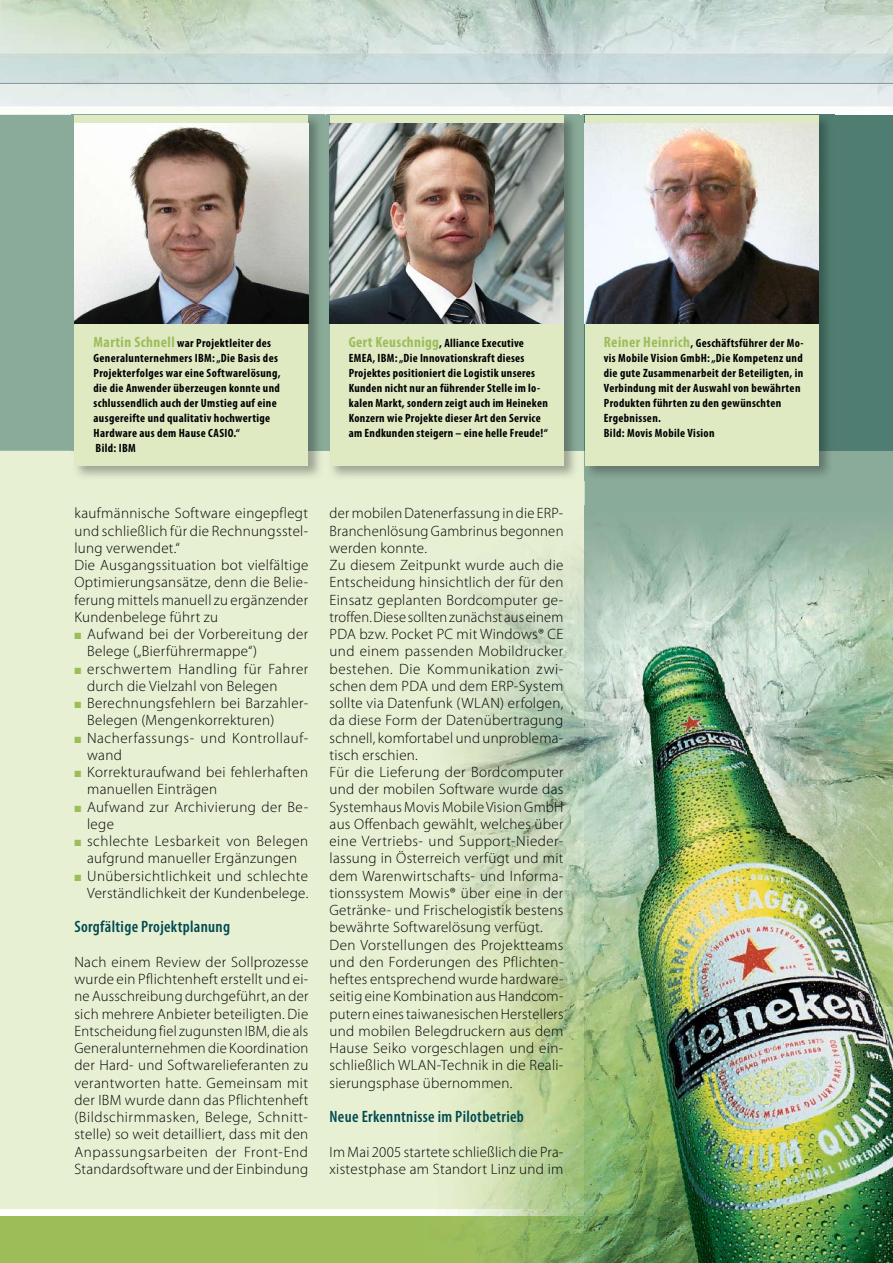
<style>
.page{position:relative;width:893px;height:1263px;background:#fff}
.page>*{position:absolute;margin:0;border:0;box-sizing:border-box;transform-origin:0 0}
.t1{font:600 condensed 16.5px "Myriad Pro";letter-spacing:.02em;color:#00494f}
.t2{font:300 15px/17.2px "Myriad Pro";letter-spacing:.02em;color:#000}
.t3{font:700 condensed 12px/15px "Myriad Pro";letter-spacing:.03em;color:#000}
.t4{font:9px "Zapf Dingbats ITC";color:#9dbd59}
.s1{font-size:15px;color:#9dbd59}
</style>
<div class="page">
<img style="left:53px;top:0;width:840px;height:53px">
<div style="left:52px;top:84px;width:841px;height:22px;background:#e7edef"></div>
<img style="left:0;top:53px;width:893px;height:31px">
<div style="left:0;top:115px;width:893px;height:1093px;background:#e8f0d3"></div>
<div style="left:0;top:1216px;width:893px;height:47px;background:#9dbd59"></div>
<hr style="left:580px;top:115px;width:2px;height:336px;background:#8bab9a">
<div style="left:0;top:115px;width:327px;height:336px;background:#8bab9a"></div>
<img style="left:327px;top:112px;width:253px;height:365px">
<div style="left:330px;top:115px;width:233px;height:351px;background:#dfeac3"></div>
<img style="left:330px;top:123px;width:233px;height:200px">
<div style="left:585px;top:451px;width:308px;height:55px;background:#8bab9a"></div>
<div style="left:835px;top:115px;width:58px;height:336px;background:#507d71"></div>
<img style="left:582px;top:112px;width:253px;height:369px">
<div style="left:585px;top:115px;width:234px;height:351px;background:#dfeac3"></div>
<img style="left:585px;top:123px;width:234px;height:200px">
<img style="left:72px;top:112px;width:253px;height:365px">
<div style="left:74px;top:115px;width:234px;height:351px;background:#dfeac3"></div>
<img style="left:74px;top:123px;width:234px;height:200px">
<img style="left:424px;top:506px;width:469px;height:757px">
<p class="t3" style="left:94px;top:335px;width:188px"><span class="s1">Martin Schnell</span> war Projektleiter des Generalunternehmers IBM: „Die Basis des Projekterfolges war eine Softwarelösung, die die Anwender überzeugen konnte und schlussendlich auch der Umstieg auf eine ausgereifte und qualitativ hochwertige Hardware aus dem Hause CASIO.“<br>Bild: IBM</p>
<p class="t3" style="left:349px;top:335px;width:201px"><span class="s1">Gert Keuschnigg</span>, Alliance Executive EMEA, IBM: „Die Innovationskraft dieses Projektes positioniert die Logistik unseres Kunden nicht nur an führender Stelle im lo&shy;kalen Markt, sondern zeigt auch im Heineken Konzern wie Projekte dieser Art den Service am Endkunden steigern – eine helle Freude!“</p>
<p class="t3" style="left:604px;top:335px;width:201px"><span class="s1">Reiner Heinrich</span>, Geschäftsführer der Mo&shy;vis Mobile Vision GmbH: „Die Kompetenz und die gute Zusammenarbeit der Beteiligten, in Verbindung mit der Auswahl von bewährten Produkten führten zu den gewünschten Ergebnissen.<br>Bild: Movis Mobile Vision</p>
<p class="t2" style="left:74px;top:505px;width:236px">kaufmännische Software eingepflegt und schließlich für die Rechnungsstel&shy;lung verwendet.“<br>Die Ausgangssituation bot vielfältige Optimierungsansätze, denn die Belie&shy;ferung mittels manuell zu ergänzender Kundenbelege führt zu</p>
<p class="t2" style="left:87px;top:625px;width:223px">Aufwand bei der Vorbereitung der<br>Belege („Bierführermappe“) erschwertem Handling für Fahrer durch die Vielzahl von Belegen<br>Berechnungsfehlern bei Barzahler-<br>Belegen (Mengenkorrekturen)<br>Nacherfassungs- und Kontrollauf&shy;wand<br>Korrekturaufwand bei fehlerhaften manuellen Einträgen<br>Aufwand zur Archivierung der Be&shy;lege<br>schlechte Lesbarkeit von Belegen aufgrund manueller Ergänzungen<br>Unübersichtlichkeit und schlechte<br>Verständlichkeit der Kundenbelege.</p>
<p class="t1" style="left:74px;top:917px;width:157px">Sorgfältige Projektplanung</p>
<p class="t2" style="left:74px;top:953px;width:235px;text-align:justify">Nach einem Review der Sollprozesse wurde ein Pflichtenheft erstellt und ei&shy;ne Ausschreibung durchgeführt, an der sich mehrere Anbieter beteiligten. Die Entscheidung fiel zugunsten IBM, die als Generalunternehmen die Koordination der Hard- und Softwarelieferanten zu verantworten hatte. Gemeinsam mit der IBM wurde dann das Pflichtenheft (Bildschirmmasken, Belege, Schnitt&shy;stelle) so weit detailliert, dass mit den Anpassungsarbeiten der Front-End Standardsoftware und der Einbindung</p>
<p class="t4" style="left:74px;top:632px;width:8px">■</p>
<p class="t4" style="left:74px;top:666px;width:8px">■</p>
<p class="t4" style="left:74px;top:701px;width:8px">■</p>
<p class="t4" style="left:74px;top:735px;width:8px">■</p>
<p class="t4" style="left:74px;top:770px;width:8px">■</p>
<p class="t4" style="left:74px;top:804px;width:8px">■</p>
<p class="t4" style="left:74px;top:839px;width:8px">■</p>
<p class="t4" style="left:74px;top:873px;width:8px">■</p>
<p class="t2" style="left:330px;top:505px;width:236px">der mobilen Datenerfassung in die ERP-Branchenlösung Gambrinus begonnen werden konnte.<br>Zu diesem Zeitpunkt wurde auch die Entscheidung hinsichtlich der für den Einsatz geplanten Bordcomputer ge&shy;troffen. Diese sollten zunächst aus einem PDA bzw. Pocket PC mit Windows® CE und einem passenden Mobildrucker bestehen. Die Kommunikation zwi&shy;schen dem PDA und dem ERP-System sollte via Datenfunk (WLAN) erfolgen, da diese Form der Datenübertragung schnell, komfortabel und unproblema&shy;tisch erschien.<br>Für die Lieferung der Bordcomputer und der mobilen Software wurde das Systemhaus Movis Mobile Vision GmbH aus Offenbach gewählt, welches über eine Vertriebs- und Support-Nieder&shy;lassung in Österreich verfügt und mit dem Warenwirtschafts- und Informa&shy;tionssystem Mowis® über eine in der Getränke- und Frischelogistik bestens bewährte Softwarelösung verfügt.<br>Den Vorstellungen des Projektteams und den Forderungen des Pflichten&shy;heftes entsprechend wurde hardware&shy;seitig eine Kombination aus Handcom&shy;putern eines taiwanesischen Herstellers und mobilen Belegdruckern aus dem Hause Seiko vorgeschlagen und ein&shy;schließlich WLAN-Technik in die Reali&shy;sierungsphase übernommen.</p>
<p class="t1" style="left:330px;top:1106px;width:196px">Neue Erkenntnisse im Pilotbetrieb</p>
<p class="t2" style="left:330px;top:1143px;width:235px">Im Mai 2005 startete schließlich die Pra&shy;xistestphase am Standort Linz und im</p>
</div>
